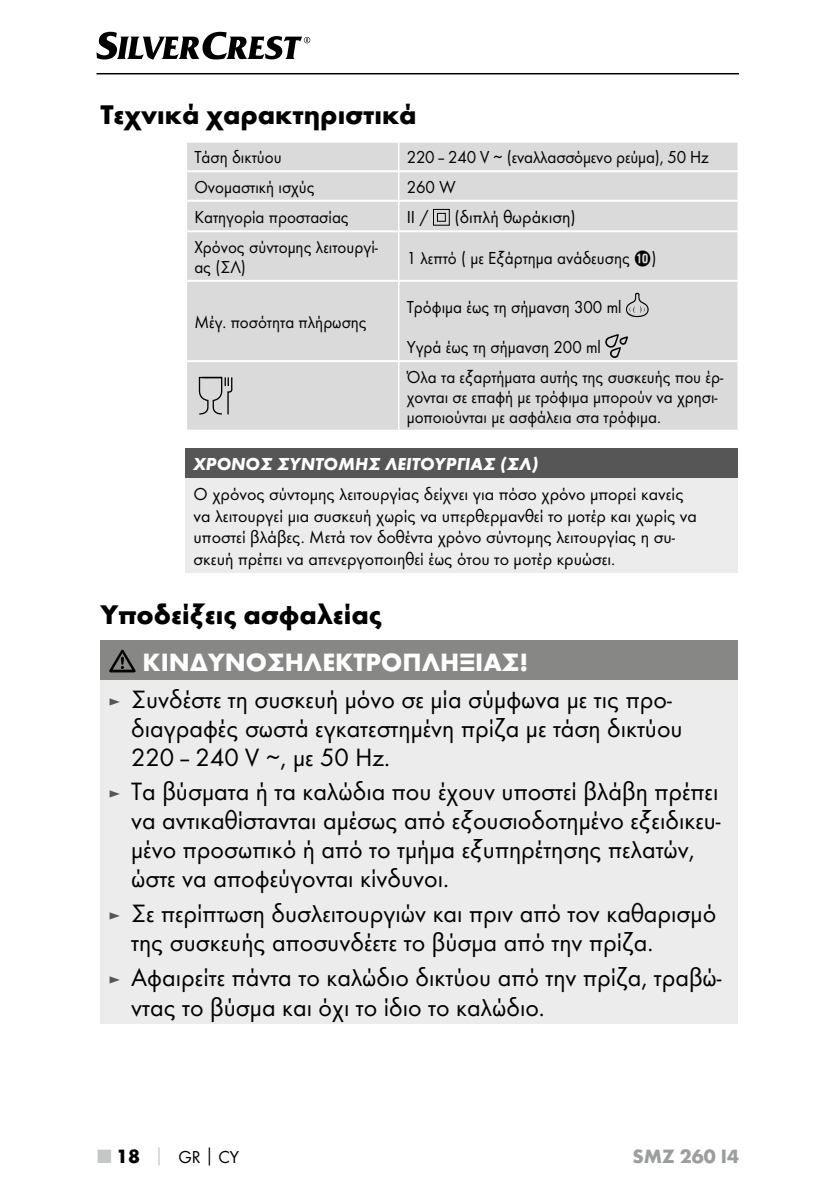
<style>
.page{position:relative;width:840px;height:1191px;background:#fff}
.page>*{position:absolute;margin:0;border:0;box-sizing:border-box;transform-origin:0 0}
.t1{font:700 28px "Futura";color:#000}
.t2{font:26px/29px "Futura Boo";color:#000}
.t3{font:700 26px "Futura";color:#fff}
.t4{font:700 20px "Futura";color:#9c9d9d}
.t5{font:18px/20px "Futura Boo";color:#000;scale:.95 1}
.t6{font:18px/21.6px "Futura Boo";color:#000}
.t7{font:italic 700 18px "Futura";color:#fff}
.s1{font-family:"Hako PI Nummern"}
.s2{font-size:18px;color:#565656}
.s3{font-family:"Futura";font-weight:700;font-size:20px;color:#c5c6c6}
.s4{font-family:"Futura";font-weight:700;font-size:20px}
.s5{font-family:"Futura";font-weight:700;color:#c5c6c6}
.s6{font-family:"Futura";font-weight:700}
</style>
<div class="page">
<hr style="left:96px;top:73px;width:642px;height:1px;background:#000">
<svg style="left:96px;top:32px;width:214px;height:28px"></svg>
<div style="left:187px;top:143px;width:550px;height:287px;background:#dadada"></div>
<hr style="left:187px;top:170px;width:211px;height:2px;background:#fff">
<hr style="left:398px;top:170px;width:339px;height:2px;background:#fff">
<hr style="left:187px;top:200px;width:211px;height:2px;background:#fff">
<hr style="left:398px;top:200px;width:339px;height:2px;background:#fff">
<hr style="left:187px;top:230px;width:211px;height:2px;background:#fff">
<hr style="left:398px;top:230px;width:339px;height:2px;background:#fff">
<hr style="left:187px;top:280px;width:211px;height:2px;background:#fff">
<hr style="left:398px;top:280px;width:339px;height:2px;background:#fff">
<hr style="left:187px;top:360px;width:211px;height:2px;background:#fff">
<hr style="left:398px;top:360px;width:339px;height:2px;background:#fff">
<svg style="left:737px;top:143px;width:1px;height:28px"></svg>
<svg style="left:398px;top:143px;width:1px;height:87px"></svg>
<hr style="left:398px;top:232px;width:1px;height:48px;background:#fff">
<hr style="left:398px;top:282px;width:1px;height:78px;background:#fff">
<hr style="left:398px;top:362px;width:1px;height:68px;background:#fff">
<svg style="left:432px;top:209px;width:17px;height:17px"></svg>
<svg style="left:625px;top:293px;width:23px;height:24px"></svg>
<svg style="left:605px;top:334px;width:22px;height:24px"></svg>
<svg style="left:198px;top:376px;width:35px;height:40px"></svg>
<div style="left:185px;top:448px;width:552px;height:30px;background:#565656"></div>
<div style="left:185px;top:478px;width:552px;height:95px;background:#ececed"></div>
<div style="left:100px;top:640px;width:637px;height:40px;background:#878786"></div>
<div style="left:100px;top:680px;width:637px;height:343px;background:#ececed"></div>
<svg style="left:109px;top:649px;width:26px;height:23px"></svg>
<p class="t1" style="left:100px;top:97px;width:317px">Τεχνικά χαρακτηριστικά</p>
<p class="t5" style="left:194px;top:147px;width:93px">Τάση δικτύου</p>
<p class="t5" style="left:406px;top:147px;width:319px">220–240 V ∼ (εναλλασσόμενο ρεύμα), 50 Hz</p>
<p class="t5" style="left:194px;top:177px;width:128px">Ονομαστική ισχύς</p>
<p class="t5" style="left:406px;top:177px;width:53px">260 W</p>
<p class="t5" style="left:194px;top:207px;width:164px">Κατηγορία προστασίας</p>
<p class="t6" style="left:406px;top:206px;width:23px">II /</p>
<p class="t6" style="left:454px;top:206px;width:123px">(διπλή θωράκιση)</p>
<p class="t5" style="left:194px;top:237px;width:195px">Χρόνος σύντομης λειτουργί&shy;ας (ΣΛ)</p>
<p class="t5" style="left:406px;top:247px;width:264px">1 λεπτό ( με Εξάρτημα ανάδευσης <span class="s1">0</span>)</p>
<p class="t5" style="left:194px;top:311px;width:183px">Μέγ. ποσότητα πλήρωσης</p>
<p class="t5" style="left:406px;top:297px;width:227px">Τρόφιμα έως τη σήμανση 300 ml</p>
<p class="t5" style="left:406px;top:332px;width:334px;line-height:29.6px">Υγρά έως τη σήμανση 200 ml<br>Όλα τα εξαρτήματα αυτής της συσκευής που έρ-</p>
<p class="t5" style="left:406px;top:386px;width:328px">χονται σε επαφή με τρόφιμα μπορούν να χρησι&shy;μοποιούνται με ασφάλεια στα τρόφιμα.</p>
<p class="t7" style="left:193px;top:453px;width:346px">ΧΡΌΝΟΣ ΣΎΝΤΟΜΗΣ ΛΕΙΤΟΥΡΓΊΑΣ (ΣΛ)</p>
<p class="t6" style="left:193px;top:483px;width:504px">Ο χρόνος σύντομης λειτουργίας δείχνει για πόσο χρόνο μπορεί κανείς να λειτουργεί μια συσκευή χωρίς να υπερθερμανθεί το μοτέρ και χωρίς να υποστεί βλάβες. Μετά τον δοθέντα χρόνο σύντομης λειτουργίας η συ&shy;σκευή πρέπει να απενεργοποιηθεί έως ότου το μοτέρ κρυώσει.</p>
<p class="t1" style="left:100px;top:597px;width:283px">Υποδείξεις ασφαλείας</p>
<p class="t3" style="left:142px;top:646px;width:387px">ΚΊΝΔΥΝΟΣΗΛΕΚΤΡΟΠΛΗΞΊΑΣ!</p>
<p class="t2" style="left:131px;top:684px;width:552px;text-indent:-23px"><span class="s2">►</span> Συνδέστε τη συσκευή μόνο σε μία σύμφωνα με τις προ&shy;διαγραφές σωστά εγκατεστημένη πρίζα με τάση δικτύου<br>220–240 V ∼, με 50 Hz.</p>
<p class="t2" style="left:131px;top:777px;width:590px;text-indent:-23px"><span class="s2">►</span> Τα βύσματα ή τα καλώδια που έχουν υποστεί βλάβη πρέπει να αντικαθίστανται αμέσως από εξουσιοδοτημένο εξειδικευ&shy;μένο προσωπικό ή από το τμήμα εξυπηρέτησης πελατών, ώστε να αποφεύγονται κίνδυνοι.</p>
<p class="t2" style="left:131px;top:898px;width:586px;text-indent:-23px"><span class="s2">►</span> Σε περίπτωση δυσλειτουργιών και πριν από τον καθαρισμό της συσκευής αποσυνδέετε το βύσμα από την πρίζα.</p>
<p class="t2" style="left:131px;top:962px;width:591px;line-height:30px;text-indent:-23px"><span class="s2">►</span> Αφαιρείτε πάντα το καλώδιο δικτύου από την πρίζα, τραβώ&shy;ντας το βύσμα και όχι το ίδιο το καλώδιο.</p>
<p class="t6" style="left:98px;top:1145px;width:143px"><span class="s3">■</span> <span class="s4">18</span> <span class="s5">│</span> GR<span class="s6">│</span>CY</p>
<p class="t4" style="left:632px;top:1143px;width:108px">SMZ 260 I4</p>
</div>
